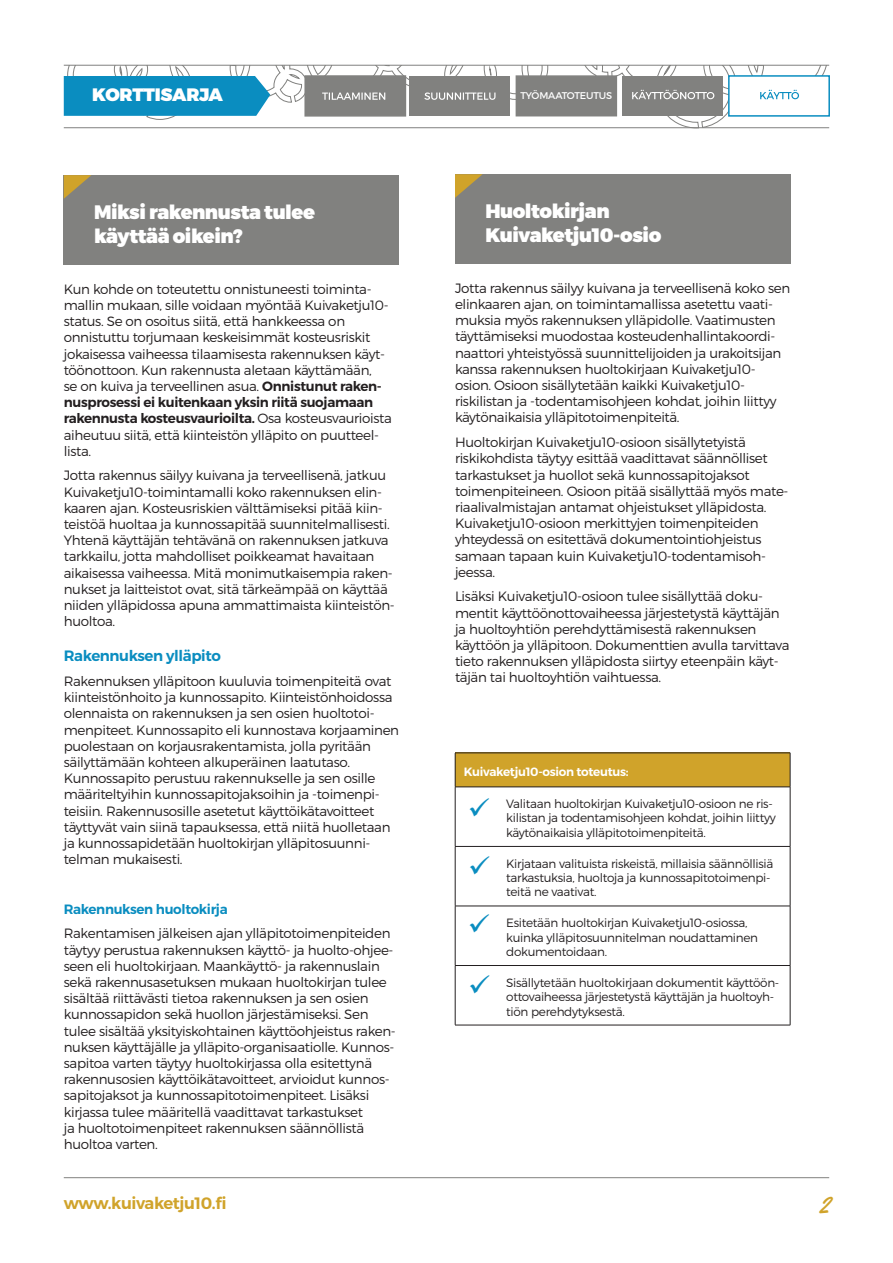
<style>
.page{position:relative;width:893px;height:1263px;background:#fff}
.page>*{position:absolute;margin:0;border:0;box-sizing:border-box;transform-origin:0 0}
.t1{font:28.5px/57.8px "Wingdings";color:#0a8dc0;text-align:justify}
.t2{font:27px "Yellowtail";color:#d0a32a}
.t3{font:900 19.5px/23.4px "Montserrat";letter-spacing:-.025em;color:#fff}
.t4{font:900 18px "Montserrat";letter-spacing:-.015em;color:#fff}
.t5{font:600 16.5px "Montserrat";letter-spacing:-.025em;color:#d0a32a}
.t6{font:600 15px "Montserrat";letter-spacing:-.025em;color:#0a8dc0}
.t7{font:300 13.5px/16.2px "Montserrat";letter-spacing:-.025em;color:#231f20}
.t8{font:600 13.5px "Montserrat";letter-spacing:-.025em;color:#0a8dc0}
.t9{font:300 12px/14.4px "Montserrat";letter-spacing:-.025em;color:#231f20}
.t10{font:600 12px "Montserrat";letter-spacing:-.025em;color:#fff}
.t11{font:9.75px "Montserrat";letter-spacing:-.015em;color:#fff}
.s1{font-weight:600}
</style>
<div class="page">
<svg style="left:64px;top:66px;width:764px;height:63px"></svg>
<div style="left:64px;top:76px;width:206px;height:40px;background:#0a8dc0"></div>
<hr style="left:64px;top:1177px;width:765px;height:1px;background:#81817f">
<hr style="left:64px;top:65px;width:765px;height:1px;background:#81817f">
<hr style="left:64px;top:127px;width:765px;height:1px;background:#81817f">
<div style="left:410px;top:76px;width:100px;height:40px;background:#81817f"></div>
<svg style="left:424px;top:92px;width:71px;height:8px"></svg>
<div style="left:516px;top:75px;width:101px;height:41px;background:#81817f;border:2px solid #81817f"></div>
<div style="left:622px;top:76px;width:101px;height:40px;background:#81817f"></div>
<svg style="left:632px;top:90px;width:82px;height:9px"></svg>
<div style="left:728px;top:75px;width:102px;height:42px;background:#fff;border:2px solid #0a8dc0"></div>
<svg style="left:760px;top:90px;width:39px;height:9px"></svg>
<div style="left:304px;top:75px;width:102px;height:42px;background:#81817f;border:2px solid #81817f"></div>
<svg style="left:322px;top:93px;width:63px;height:7px"></svg>
<div style="left:64px;top:175px;width:335px;height:89px;background:#81817f"></div>
<svg style="left:64px;top:175px;width:27px;height:24px"></svg>
<div style="left:455px;top:174px;width:335px;height:89px;background:#81817f"></div>
<svg style="left:455px;top:174px;width:28px;height:24px"></svg>
<div style="left:455px;top:753px;width:335px;height:34px;background:#d0a32a"></div>
<hr style="left:455px;top:787px;width:1px;height:59px;background:#231f20">
<hr style="left:790px;top:787px;width:1px;height:59px;background:#231f20">
<hr style="left:455px;top:846px;width:335px;height:1px;background:#231f20">
<hr style="left:455px;top:847px;width:1px;height:59px;background:#231f20">
<hr style="left:790px;top:847px;width:1px;height:59px;background:#231f20">
<hr style="left:455px;top:906px;width:335px;height:1px;background:#231f20">
<hr style="left:455px;top:906px;width:1px;height:59px;background:#231f20">
<hr style="left:790px;top:906px;width:1px;height:59px;background:#231f20">
<hr style="left:455px;top:965px;width:335px;height:1px;background:#231f20">
<hr style="left:455px;top:966px;width:1px;height:59px;background:#231f20">
<hr style="left:790px;top:966px;width:1px;height:59px;background:#231f20">
<hr style="left:455px;top:1025px;width:335px;height:1px;background:#231f20">
<hr style="left:455px;top:753px;width:335px;height:1px;background:#231f20">
<hr style="left:455px;top:753px;width:1px;height:34px;background:#231f20">
<hr style="left:790px;top:753px;width:1px;height:34px;background:#231f20">
<hr style="left:455px;top:787px;width:335px;height:1px;background:#231f20">
<h3 class="t4" style="left:92px;top:84px;width:132px">KORTTISARJA</h3>
<p class="t11" style="left:520px;top:90px;width:93px">TYÖMAATOTEUTUS</p>
<h3 class="t3" style="left:94px;top:201px;width:222px">Miksi rakennusta tulee käyttää oikein?</h3>
<p class="t7" style="left:64px;top:281px;width:330px">Kun kohde on toteutettu onnistuneesti toiminta&shy;mallin mukaan, sille voidaan myöntää Kuivaketju10- status. Se on osoitus siitä, että hankkeessa on onnistuttu torjumaan keskeisimmät kosteusriskit jokaisessa vaiheessa tilaamisesta rakennuksen käyt&shy;töönottoon. Kun rakennusta aletaan käyttämään,<br>se on kuiva ja terveellinen asua. <span class="s1">Onnistunut raken&shy;nusprosessi ei kuitenkaan yksin riitä suojamaan rakennusta kosteusvaurioilta.</span> Osa kosteusvaurioista aiheutuu siitä, että kiinteistön ylläpito on puutteel&shy;lista.</p>
<p class="t7" style="left:64px;top:467px;width:333px">Jotta rakennus säilyy kuivana ja terveellisenä, jatkuu Kuivaketju10-toimintamalli koko rakennuksen elin&shy;kaaren ajan. Kosteusriskien välttämiseksi pitää kiin&shy;teistöä huoltaa ja kunnossapitää suunnitelmallisesti.<br>Yhtenä käyttäjän tehtävänä on rakennuksen jatkuva tarkkailu, jotta mahdolliset poikkeamat havaitaan aikaisessa vaiheessa. Mitä monimutkaisempia raken&shy;nukset ja laitteistot ovat, sitä tärkeämpää on käyttää niiden ylläpidossa apuna ammattimaista kiinteistön&shy;huoltoa.</p>
<p class="t6" style="left:64px;top:647px;width:159px">Rakennuksen ylläpito</p>
<p class="t7" style="left:64px;top:673px;width:337px">Rakennuksen ylläpitoon kuuluvia toimenpiteitä ovat kiinteistönhoito ja kunnossapito. Kiinteistönhoidossa olennaista on rakennuksen ja sen osien huoltotoi&shy;menpiteet. Kunnossapito eli kunnostava korjaaminen puolestaan on korjausrakentamista, jolla pyritään säilyttämään kohteen alkuperäinen laatutaso.<br>Kunnossapito perustuu rakennukselle ja sen osille määriteltyihin kunnossapitojaksoihin ja -toimenpi&shy;teisiin. Rakennusosille asetetut käyttöikätavoitteet täyttyvät vain siinä tapauksessa, että niitä huolletaan ja kunnossapidetään huoltokirjan ylläpitosuunni&shy;telman mukaisesti.</p>
<p class="t8" style="left:64px;top:900px;width:166px">Rakennuksen huoltokirja</p>
<p class="t7" style="left:64px;top:925px;width:333px">Rakentamisen jälkeisen ajan ylläpitotoimenpiteiden täytyy perustua rakennuksen käyttö- ja huolto-ohjee&shy;seen eli huoltokirjaan. Maankäyttö- ja rakennuslain sekä rakennusasetuksen mukaan huoltokirjan tulee sisältää riittävästi tietoa rakennuksen ja sen osien kunnossapidon sekä huollon järjestämiseksi. Sen tulee sisältää yksityiskohtainen käyttöohjeistus raken&shy;nuksen käyttäjälle ja ylläpito-organisaatiolle. Kunnos&shy;sapitoa varten täytyy huoltokirjassa olla esitettynä rakennusosien käyttöikätavoitteet, arvioidut kunnos&shy;sapitojaksot ja kunnossapitotoimenpiteet. Lisäksi kirjassa tulee määritellä vaadittavat tarkastukset<br>ja huoltotoimenpiteet rakennuksen säännöllistä huoltoa varten.</p>
<h3 class="t3" style="left:485px;top:200px;width:177px">Huoltokirjan<br>Kuivaketju10-osio</h3>
<p class="t7" style="left:455px;top:280px;width:337px">Jotta rakennus säilyy kuivana ja terveellisenä koko sen elinkaaren ajan, on toimintamallissa asetettu vaati&shy;muksia myös rakennuksen ylläpidolle. Vaatimusten täyttämiseksi muodostaa kosteudenhallintakoordi&shy;naattori yhteistyössä suunnittelijoiden ja urakoitsijan kanssa rakennuksen huoltokirjaan Kuivaketju10- osion. Osioon sisällytetään kaikki Kuivaketju10- riskilistan ja -todentamisohjeen kohdat, joihin liittyy käytönaikaisia ylläpitotoimenpiteitä.</p>
<p class="t7" style="left:455px;top:434px;width:335px">Huoltokirjan Kuivaketju10-osioon sisällytetyistä riskikohdista täytyy esittää vaadittavat säännölliset tarkastukset ja huollot sekä kunnossapitojaksot toimenpiteineen. Osioon pitää sisällyttää myös mate&shy;riaalivalmistajan antamat ohjeistukset ylläpidosta.<br>Kuivaketju10-osioon merkittyjen toimenpiteiden yhteydessä on esitettävä dokumentointiohjeistus samaan tapaan kuin Kuivaketju10-todentamisoh&shy;jeessa.</p>
<p class="t7" style="left:455px;top:588px;width:336px">Lisäksi Kuivaketju10-osioon tulee sisällyttää doku&shy;mentit käyttöönottovaiheessa järjestetystä käyttäjän ja huoltoyhtiön perehdyttämisestä rakennuksen käyttöön ja ylläpitoon. Dokumenttien avulla tarvittava tieto rakennuksen ylläpidosta siirtyy eteenpäin käyt&shy;täjän tai huoltoyhtiön vaihtuessa.</p>
<p class="t10" style="left:464px;top:764px;width:166px">Kuivaketju10-osion toteutus:</p>
<p class="t9" style="left:506px;top:796px;width:271px">Valitaan huoltokirjan Kuivaketju10-osioon ne ris&shy;kilistan ja todentamisohjeen kohdat, joihin liittyy käytönaikaisia ylläpitotoimenpiteitä.</p>
<p class="t9" style="left:506px;top:856px;width:269px">Kirjataan valituista riskeistä, millaisia säännöllisiä tarkastuksia, huoltoja ja kunnossapitotoimenpi&shy;teitä ne vaativat.</p>
<p class="t9" style="left:506px;top:915px;width:253px">Esitetään huoltokirjan Kuivaketju10-osiossa, kuinka ylläpitosuunnitelman noudattaminen dokumentoidaan.</p>
<p class="t9" style="left:506px;top:975px;width:275px">Sisällytetään huoltokirjaan dokumentit käyttöön&shy;ottovaiheessa järjestetystä käyttäjän ja huoltoyh&shy;tiön perehdytyksestä.</p>
<h1 class="t1" style="left:468px;top:782px;width:24px">✓ ✓ ✓</h1>
<p class="t5" style="left:64px;top:1193px;width:164px">www.kuivaketju10.fi</p>
<h2 class="t2" style="left:819px;top:1186px;width:12px">2</h2>
</div>
